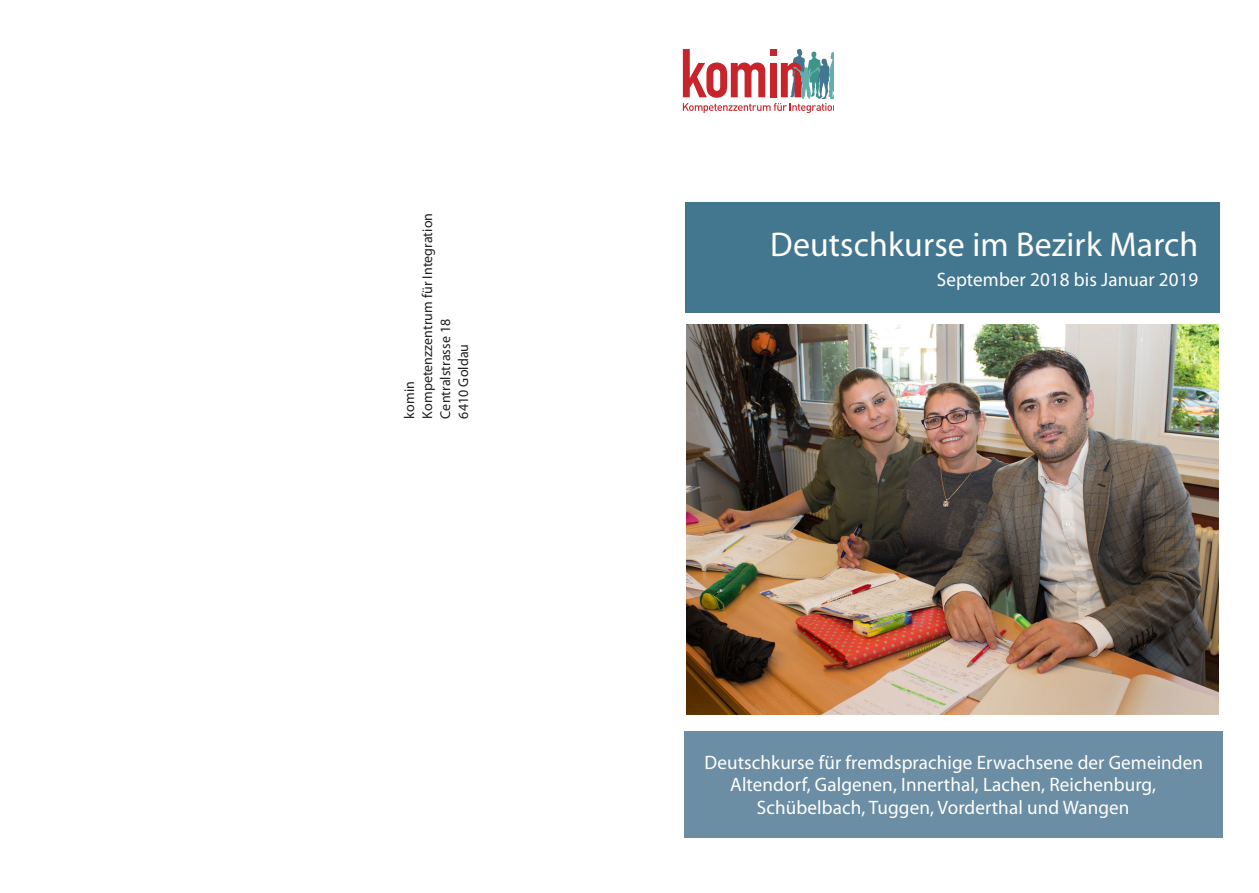
<style>
.page{position:relative;width:1259px;height:893px;background:#fff}
.page>*{position:absolute;margin:0;border:0;box-sizing:border-box;transform-origin:0 0}
.Uebertitel{font:34.5px "Myriad Pro";letter-spacing:.005em;color:#fff}
.Uebertitel-2{font:19.5px/22.5px "Myriad Pro";letter-spacing:.005em;color:#fff}
.Grundtext{font:14.25px "Myriad Pro";letter-spacing:.005em;color:#231f20}
</style>
<div class="page">
<svg style="left:683px;top:49px;width:151px;height:64px"></svg>
<div style="left:685px;top:202px;width:534px;height:111px;background:#43768f"></div>
<div style="left:685px;top:731px;width:537px;height:106px;background:#6c8ea4"></div>
<img style="left:686px;top:324px;width:532px;height:391px">
<p class="Grundtext" style="left:419px;top:419px;width:207px;rotate:-90deg">Kompetenzzentrum für Integration</p>
<p class="Grundtext" style="left:437px;top:419px;width:101px;rotate:-90deg">Centralstrasse 18</p>
<p class="Grundtext" style="left:455px;top:419px;width:76px;rotate:-90deg">6410 Goldau</p>
<p class="Grundtext" style="left:401px;top:419px;width:39px;rotate:-90deg">komin</p>
<p class="Uebertitel" style="left:770px;top:223px;width:430px">Deutschkurse im Bezirk March</p>
<p class="Uebertitel-2" style="left:936px;top:268px;width:263px">September 2018 bis Januar 2019</p>
<p class="Uebertitel-2" style="left:730px;top:751px;width:474px;text-indent:-26px">Deutschkurse für fremdsprachige Erwachsene der Gemeinden<br>Altendorf, Galgenen, Innerthal, Lachen, Reichenburg,</p>
<p class="Uebertitel-2" style="left:757px;top:796px;width:374px">Schübelbach, Tuggen, Vorderthal und Wangen</p>
</div>
